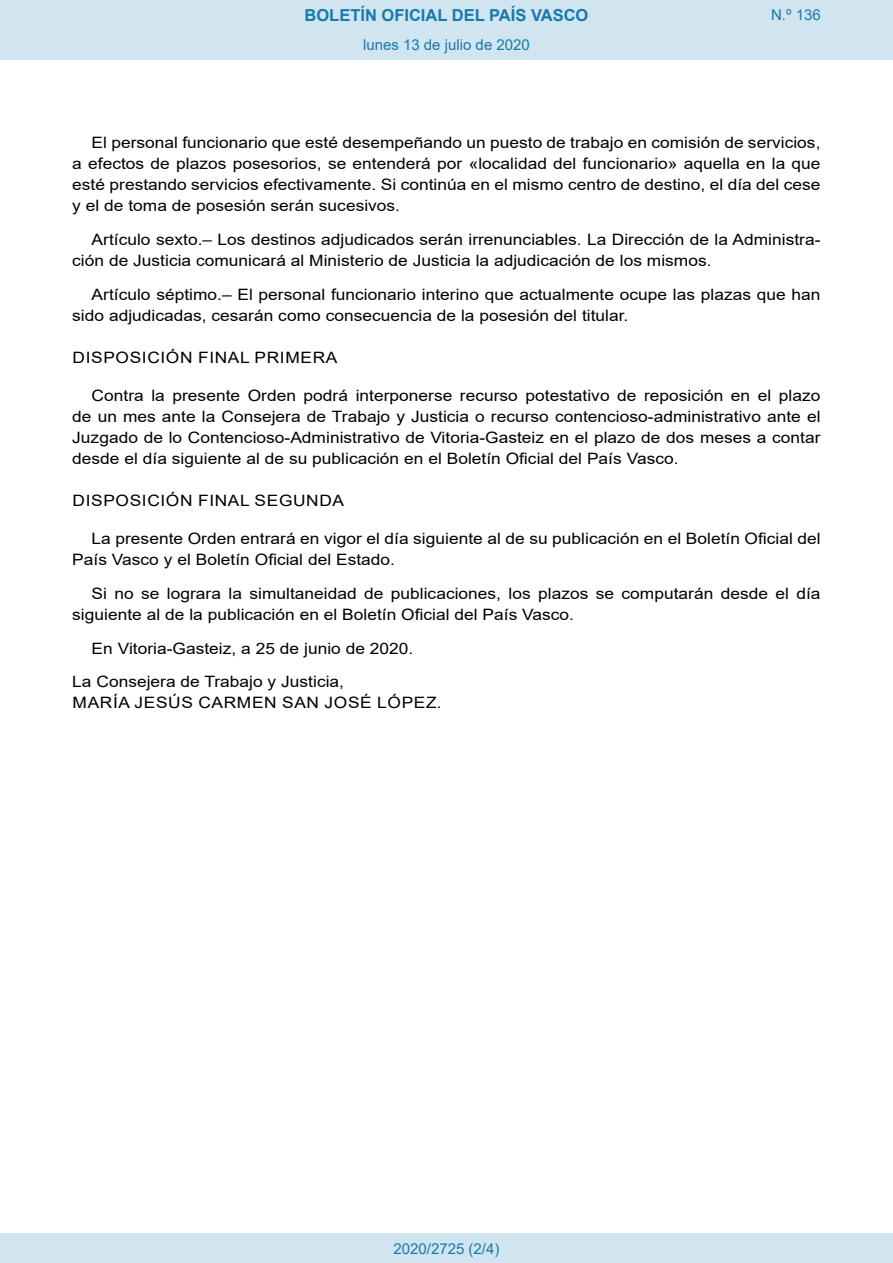
<style>
.page{position:relative;width:893px;height:1263px;background:#fff}
.page>*{position:absolute;margin:0;border:0;box-sizing:border-box;transform-origin:0 0}
.t1{font:700 16.5px "Arial";color:#1879ad}
.BOPVDetalle{font:15.6px/21px "Arial";color:#000;scale:1.11 1}
.BOPVDisposicion{font:15.6px "Arial";letter-spacing:.035em;color:#000;scale:1.11 1}
.BOPVFirmaLugFec{font:15.6px "Arial";color:#000;scale:1.11 1}
.BOPVFirmaPuesto{font:15.6px "Arial";color:#000;scale:1.11 1}
.BOPVFirmaNombre{font:15.6px "Arial";letter-spacing:.035em;color:#000;scale:1.11 1}
.Paginacion_Centro{font:15px "Arial";color:#1879ad}
</style>
<div class="page">
<div style="left:0;top:0;width:893px;height:60px;background:#d0e5f0"></div>
<div style="left:0;top:1233px;width:893px;height:30px;background:#d0e5f0"></div>
<p class="t1" style="left:305px;top:3px;width:285px">BOLETÍN OFICIAL DEL PAÍS VASCO</p>
<p class="Paginacion_Centro" style="left:363px;top:35px;width:168px">lunes 13 de julio de 2020</p>
<p class="Paginacion_Centro" style="left:771px;top:5px;width:51px">N.º 136</p>
<p class="BOPVDetalle" style="left:72px;top:132px;width:676px;text-align:justify;text-indent:19px">El personal funcionario que esté desempeñando un puesto de trabajo en comisión de servicios, a efectos de plazos posesorios, se entenderá por «localidad del funcionario» aquella en la que esté prestando servicios efectivamente. Si continúa en el mismo centro de destino, el día del cese y el de toma de posesión serán sucesivos.</p>
<p class="BOPVDetalle" style="left:72px;top:229px;width:676px;text-indent:19px">Artículo sexto.– Los destinos adjudicados serán irrenunciables. La Dirección de la Administra&shy;ción de Justicia comunicará al Ministerio de Justicia la adjudicación de los mismos.</p>
<p class="BOPVDetalle" style="left:72px;top:284px;width:676px;text-indent:19px">Artículo séptimo.– El personal funcionario interino que actualmente ocupe las plazas que han sido adjudicadas, cesarán como consecuencia de la posesión del titular.</p>
<p class="BOPVDisposicion" style="left:73px;top:347px;width:240px">DISPOSICIÓN FINAL PRIMERA</p>
<p class="BOPVDetalle" style="left:72px;top:385px;width:676px;text-align:justify;text-indent:19px">Contra la presente Orden podrá interponerse recurso potestativo de reposición en el plazo de un mes ante la Consejera de Trabajo y Justicia o recurso contencioso-administrativo ante el Juzgado de lo Contencioso-Administrativo de Vitoria-Gasteiz en el plazo de dos meses a contar desde el día siguiente al de su publicación en el Boletín Oficial del País Vasco.</p>
<p class="BOPVDisposicion" style="left:73px;top:490px;width:246px">DISPOSICIÓN FINAL SEGUNDA</p>
<p class="BOPVDetalle" style="left:72px;top:528px;width:676px;text-indent:19px">La presente Orden entrará en vigor el día siguiente al de su publicación en el Boletín Oficial del<br>País Vasco y el Boletín Oficial del Estado.</p>
<p class="BOPVDetalle" style="left:72px;top:583px;width:676px;text-indent:19px">Si no se lograra la simultaneidad de publicaciones, los plazos se computarán desde el día siguiente al de la publicación en el Boletín Oficial del País Vasco.</p>
<p class="BOPVFirmaLugFec" style="left:92px;top:637px;width:291px">En Vitoria-Gasteiz, a 25 de junio de 2020.</p>
<p class="BOPVFirmaPuesto" style="left:72px;top:671px;width:246px">La Consejera de Trabajo y Justicia,</p>
<p class="BOPVFirmaNombre" style="left:73px;top:692px;width:334px">MARÍA JESÚS CARMEN SAN JOSÉ LÓPEZ.</p>
<p class="Paginacion_Centro" style="left:393px;top:1238px;width:107px">2020/2725 (2/4)</p>
</div>
